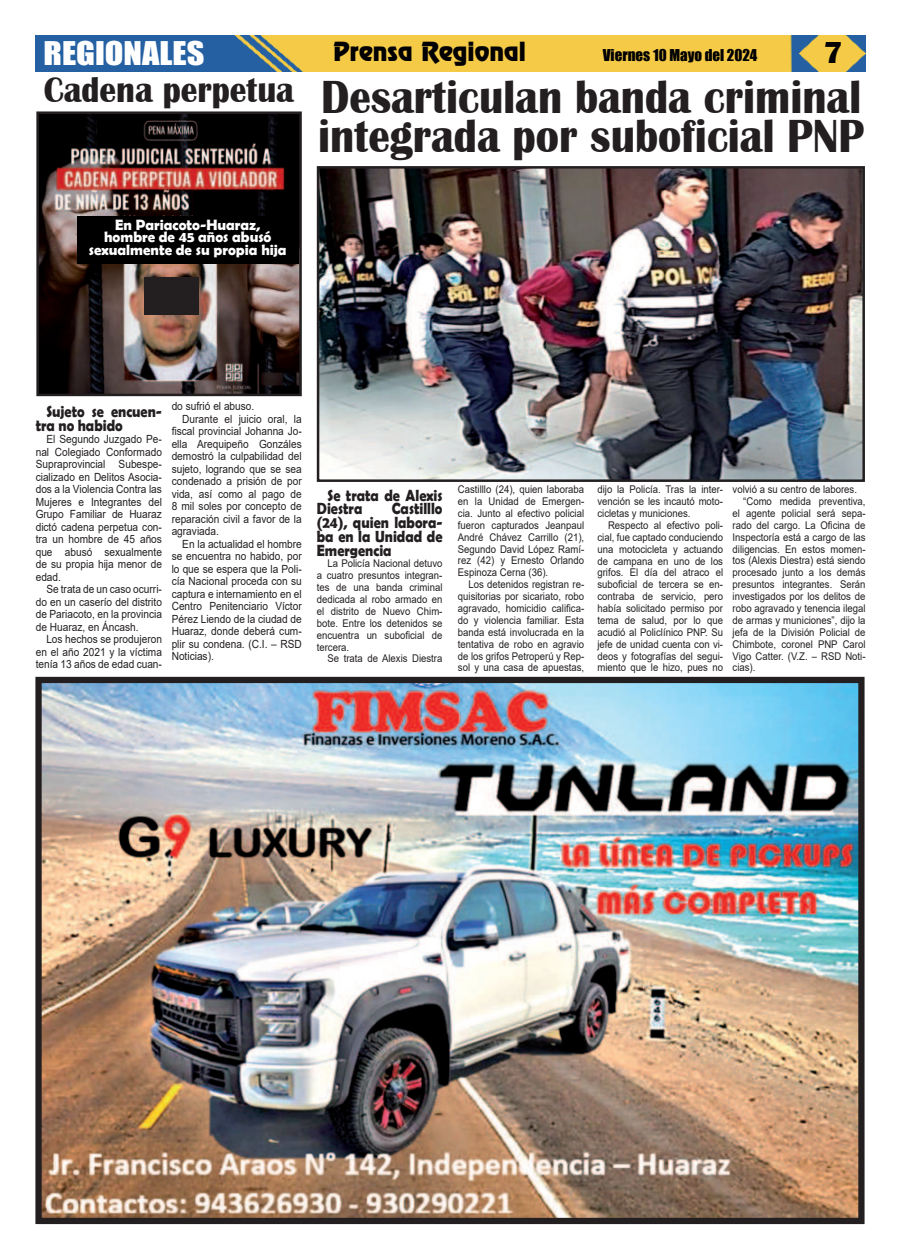
<style>
.page{position:relative;width:900px;height:1258px;background:#fff}
.page>*{position:absolute;margin:0;border:0;box-sizing:border-box;transform-origin:0 0}
.t1{font:700 47.75px/38.8px "Britannic";color:#231f20;scale:.9 1}
.t2{font:700 36.75px "Britannic";color:#231f20;scale:.91 1}
.t3{font:700 31.25px "Britannic";color:#020000}
.t4{font:30px "Impact";color:#fff;scale:1.14 1}
.t5{font:23.75px "Renfrew Normal";color:#020000}
.t6{font:700 16.25px/13.8px "Berlin Sans FB Demi";color:#231f20;scale:.88 1}
.t7{font:700 15px/12.5px "Berlin Sans FB Demi";color:#fff;text-align:center}
.t8{font:15px "Impact";color:#000}
.t9{font:11.25px/12.5px "Arial";color:#231f20;text-align:justify;scale:.9 1}
.t10{font:10.62px/11.9px "Arial";color:#231f20;text-align:justify;scale:.9 1}
</style>
<div class="page">
<img style="left:35px;top:36px;width:831px;height:35px">
<img style="left:42px;top:684px;width:816px;height:533px">
<div style="left:35px;top:677px;width:830px;height:547px;border:6px solid #231f20"></div>
<img style="left:321px;top:170px;width:540px;height:308px">
<div style="left:317px;top:166px;width:548px;height:316px;border:3px solid #231f20"></div>
<img style="left:40px;top:115px;width:258px;height:277px">
<div style="left:36px;top:111px;width:266px;height:285px;border:3px solid #231f20"></div>
<div style="left:78px;top:216px;width:221px;height:47px;background:#000"></div>
<div style="left:145px;top:277px;width:54px;height:38px;background:#231f20"></div>
<h3 class="t4" style="left:44px;top:39px;width:143px">REGIONALES</h3>
<h3 class="t5" style="left:333px;top:42px;width:194px">Prensa Regional</h3>
<h3 class="t8" style="left:603px;top:48px;width:156px">Viernes 10 Mayo del 2024</h3>
<h3 class="t3" style="left:824px;top:42px;width:21px">7</h3>
<h2 class="t2" style="left:44px;top:77px;width:276px">Cadena perpetua</h2>
<h1 class="t1" style="left:318px;top:81px;width:608px">Desarticulan banda criminal integrada por suboficial PNP</h1>
<h3 class="t7" style="left:89px;top:220px;width:199px">En Pariacoto-Huaraz, hombre de 45 años abusó sexualmente de su propia hija</h3>
<h3 class="t6" style="left:36px;top:404px;width:145px;text-indent:11px">Sujeto se encuen&shy;tra no habido</h3>
<p class="t9" style="left:36px;top:434px;width:142px;text-indent:11px">El Segundo Juzgado Pe&shy;nal Colegiado Conformado Supraprovincial Subespe&shy;cializado en Delitos Asocia&shy;dos a la Violencia Contra las Mujeres e Integrantes del Grupo Familiar de Huaraz dictó cadena perpetua con&shy;tra un hombre de 45 años que abusó sexualmente de su propia hija menor de edad.</p>
<p class="t9" style="left:36px;top:584px;width:142px;text-indent:11px">Se trata de un caso ocurri&shy;do en un caserío del distrito de Pariacoto, en la provincia de Huaraz, en Áncash.</p>
<p class="t9" style="left:36px;top:634px;width:142px;text-indent:11px">Los hechos se produjeron en el año 2021 y la víctima tenía 13 años de edad cuan-</p>
<p class="t9" style="left:172px;top:401px;width:93px">do sufrió el abuso.</p>
<p class="t9" style="left:182px;top:413px;width:134px">Durante el juicio oral, la</p>
<p class="t9" style="left:172px;top:425px;width:146px">昀椀scal provincial Johanna Jo-</p>
<p class="t9" style="left:172px;top:438px;width:146px">ella Arequipeño Gonzáles</p>
<p class="t9" style="left:172px;top:451px;width:146px">demostró la culpabilidad del</p>
<p class="t9" style="left:172px;top:463px;width:146px">sujeto, logrando que se sea</p>
<p class="t9" style="left:172px;top:476px;width:146px">condenado a prisión de por</p>
<p class="t9" style="left:172px;top:488px;width:146px">vida, así como al pago de</p>
<p class="t9" style="left:172px;top:501px;width:146px">8 mil soles por concepto de</p>
<p class="t9" style="left:172px;top:513px;width:146px">reparación civil a favor de la</p>
<p class="t9" style="left:172px;top:526px;width:54px">agraviada.</p>
<p class="t9" style="left:182px;top:538px;width:134px">En la actualidad el hombre</p>
<p class="t9" style="left:172px;top:551px;width:146px">se encuentra no habido, por</p>
<p class="t9" style="left:172px;top:563px;width:146px">lo que se espera que la Poli-</p>
<p class="t9" style="left:172px;top:576px;width:146px">cía Nacional proceda con su</p>
<p class="t9" style="left:172px;top:588px;width:146px">captura e internamiento en el</p>
<p class="t9" style="left:172px;top:601px;width:146px">Centro Penitenciario Víctor</p>
<p class="t9" style="left:172px;top:613px;width:146px">Pérez Liendo de la ciudad de</p>
<p class="t9" style="left:172px;top:626px;width:146px">Huaraz, donde deberá cum-</p>
<p class="t9" style="left:172px;top:638px;width:146px">plir su condena. (C.I. – RSD</p>
<p class="t9" style="left:172px;top:651px;width:48px">Noticias).</p>
<h3 class="t6" style="left:317px;top:488px;width:144px;text-indent:11px">Se trata de Alexis<br>Diestra</h3>
<h3 class="t6" style="left:317px;top:503px;width:144px;text-align:justify;text-indent:75px">Castilllo (24), quien labora&shy;ba en la Unidad de Emergencia</h3>
<p class="t10" style="left:317px;top:559px;width:141px;text-indent:11px">La Policía Nacional detuvo a cuatro presuntos integran&shy;tes de una banda criminal dedicada al robo armado en el distrito de Nuevo Chim&shy;bote. Entre los detenidos se encuentra un subo昀椀cial de tercera.</p>
<p class="t10" style="left:327px;top:654px;width:129px">Se trata de Alexis Diestra</p>
<p class="t10" style="left:458px;top:484px;width:142px">Castilllo (24), quien laboraba en la Unidad de Emergen&shy;cia. Junto al efectivo policial fueron capturados Jeanpaul André Chávez Carrillo (21), Segundo David López Ramí&shy;rez (42) y Ernesto Orlando Espinoza Cerna (36).</p>
<p class="t10" style="left:458px;top:580px;width:142px;text-indent:11px">Los detenidos registran re&shy;quisitorias por sicariato, robo agravado, homicidio cali昀椀ca&shy;do y violencia familiar. Esta banda está involucrada en la tentativa de robo en agravio de los grifos Petroperú y Rep&shy;sol y una casa de apuestas,</p>
<p class="t10" style="left:597px;top:485px;width:141px">dijo la Policía. Tras la inter&shy;vención se les incautó moto&shy;cicletas y municiones.</p>
<p class="t10" style="left:597px;top:520px;width:141px;text-indent:11px">Respecto al efectivo poli&shy;cial, fue captado conduciendo una motocicleta y actuando de campana en uno de los grifos. El día del atraco el subo昀椀cial de tercera se en&shy;contraba de servicio, pero había solicitado permiso por tema de salud, por lo que acudió al Policlínico PNP. Su jefe de unidad cuenta con vi&shy;deos y fotografías del segui&shy;miento que le hizo, pues no</p>
<p class="t10" style="left:733px;top:484px;width:140px">volvió a su centro de labores.</p>
<p class="t10" style="left:743px;top:496px;width:137px">“Como medida preventiva,</p>
<p class="t10" style="left:733px;top:508px;width:149px">el agente policial será sepa-</p>
<p class="t10" style="left:733px;top:519px;width:149px">rado del cargo. La O昀椀cina de</p>
<p class="t10" style="left:733px;top:532px;width:149px">Inspectoría está a cargo de las</p>
<p class="t10" style="left:733px;top:544px;width:149px">diligencias. En estos momen-</p>
<p class="t10" style="left:733px;top:556px;width:149px">tos (Alexis Diestra) está siendo</p>
<p class="t10" style="left:733px;top:568px;width:149px">procesado junto a los demás</p>
<p class="t10" style="left:733px;top:580px;width:149px">presuntos integrantes. Serán</p>
<p class="t10" style="left:733px;top:591px;width:149px">investigados por los delitos de</p>
<p class="t10" style="left:733px;top:603px;width:149px">robo agravado y tenencia ilegal</p>
<p class="t10" style="left:733px;top:615px;width:149px">de armas y municiones”, dijo la</p>
<p class="t10" style="left:733px;top:627px;width:149px">jefa de la División Policial de</p>
<p class="t10" style="left:733px;top:639px;width:149px">Chimbote, coronel PNP Carol</p>
<p class="t10" style="left:733px;top:651px;width:149px">Vigo Catter. (V.Z. – RSD Noti-</p>
<p class="t10" style="left:733px;top:663px;width:27px">cias).</p>
</div>
